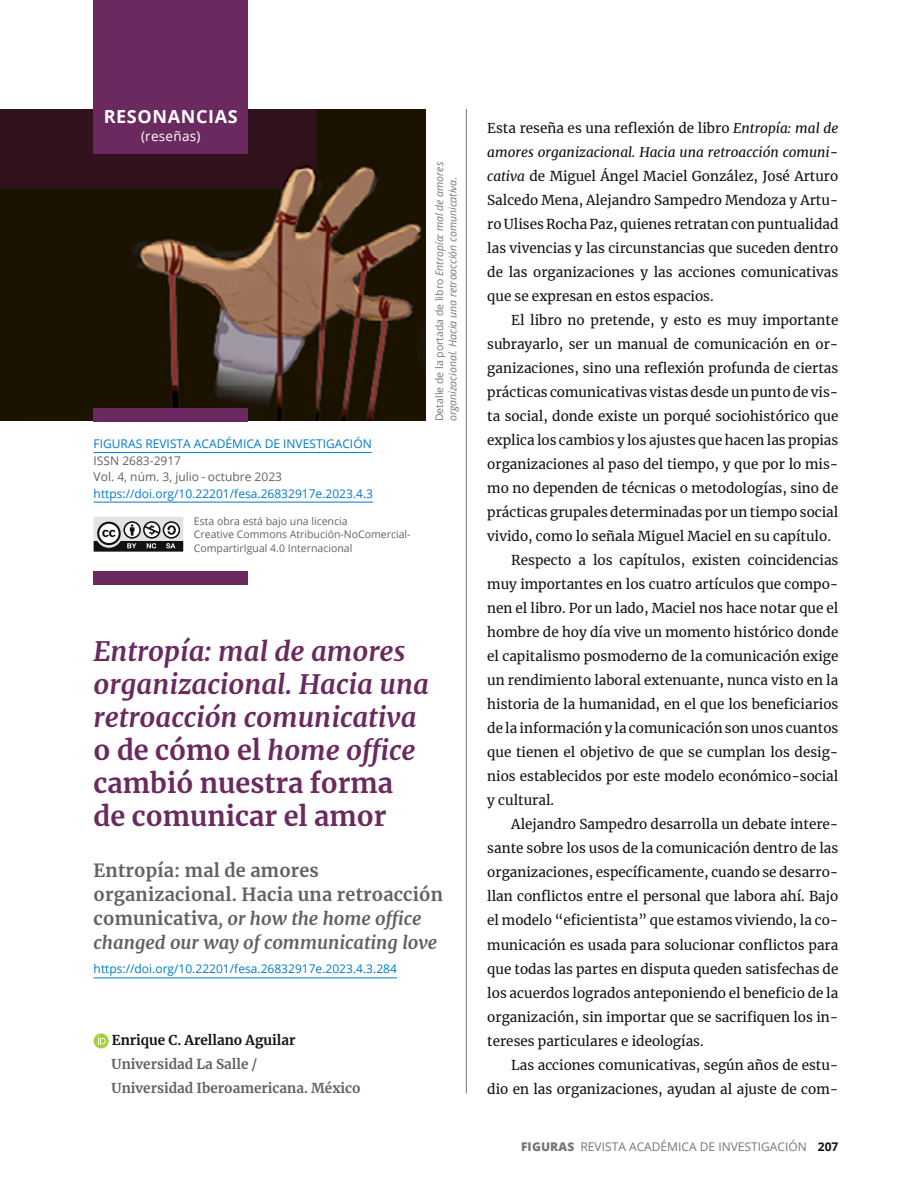
<style>
.page{position:relative;width:915px;height:1191px;background:#fff}
.page>*{position:absolute;margin:0;border:0;box-sizing:border-box;transform-origin:0 0}
.t1{font:italic 700 27px/33px "Merriweather";color:#6a2a5f}
.t2{font:700 18px/24px "Merriweather";letter-spacing:.01em;color:#606362}
.t3{font:700 18px "Open Sans";letter-spacing:.035em;color:#fff}
.t4{font:13.5px/24px "Merriweather";color:#121212;text-align:justify}
.t5{font:700 13.5px/24px "Merriweather";color:#606362}
.t6{font:700 13.5px "Merriweather";color:#121212}
.t7{font:13.5px "Open Sans";letter-spacing:.02em;color:#fff}
.t8{font:12px "Open Sans";color:#0079cd}
.t9{font:12px/16.5px "Open Sans";color:#606362}
.t10{font:12px "Open Sans";color:#757776}
.t11{font:10.5px/13.5px "Open Sans";color:#606362}
.t12{font:italic 10.5px/13.5px "Open Sans";color:#757776}
.s1{font-style:normal}
.s2{font-style:italic}
.s3{font-weight:800}
.s4{font-weight:700;color:#121212}
</style>
<div class="page">
<img style="left:0;top:109px;width:426px;height:312px">
<hr style="left:94px;top:977px;width:303px;height:1px;background:#0079cd">
<svg style="left:94px;top:1033px;width:15px;height:15px"></svg>
<svg style="left:98px;top:1036px;width:8px;height:8px"></svg>
<div style="left:94px;top:0;width:154px;height:154px;background:#6a2a5f"></div>
<hr style="left:466px;top:109px;width:1px;height:984px;background:#757776">
<hr style="left:94px;top:452px;width:277px;height:1px;background:#0079cd">
<hr style="left:94px;top:502px;width:279px;height:1px;background:#0079cd">
<div style="left:94px;top:408px;width:154px;height:13px;background:#6a2a5f"></div>
<div style="left:94px;top:541px;width:89px;height:10px;background:#121212"></div>
<svg style="left:94px;top:517px;width:89px;height:31px"></svg>
<div style="left:94px;top:571px;width:154px;height:14px;background:#6a2a5f"></div>
<h2 class="t3" style="left:104px;top:104px;width:135px">RESONANCIAS</h2>
<p class="t7" style="left:141px;top:127px;width:61px">(reseñas)</p>
<p class="t8" style="left:94px;top:435px;width:279px">FIGURAS REVISTA ACADÉMICA DE INVESTIGACIÓN</p>
<p class="t9" style="left:94px;top:452px;width:190px">ISSN 2683-2917<br>Vol. 4, núm. 3, julio - octubre 2023</p>
<p class="t8" style="left:94px;top:485px;width:281px">https://doi.org/10.22201/fesa.26832917e.2023.4.3</p>
<p class="t11" style="left:194px;top:514px;width:218px">Esta obra está bajo una licencia<br>Creative Commons Atribución-NoComercial-<br>CompartirIgual 4.0 Internacional</p>
<p class="t12" style="left:432px;top:421px;width:261px;rotate:-90deg"><span class="s1">Detalle de la portada de libro</span> Entropía: mal de amores organizacional. Hacia una retroacción comunicativa<span class="s1">.</span></p>
<h1 class="t1" style="left:94px;top:634px;width:336px">Entropía: mal de amores organizacional. Hacia una retroacción comunicativa <span class="s1">o de cómo el</span> home office <span class="s1">cambió nuestra forma de comunicar el amor</span></h1>
<h2 class="t2" style="left:94px;top:858px;width:351px">Entropía: mal de amores organizacional. Hacia una retroacción comunicativa<span class="s2">, or how the home office changed our way of communicating love</span></h2>
<p class="t8" style="left:94px;top:960px;width:305px">https://doi.org/10.22201/fesa.26832917e.2023.4.3.284</p>
<p class="t6" style="left:112px;top:1031px;width:185px">Enrique C. Arellano Aguilar</p>
<p class="t5" style="left:112px;top:1052px;width:250px">Universidad La Salle /<br>Universidad Iberoamericana. México</p>
<p class="t4" style="left:487px;top:116px;width:352px">Esta reseña es una reflexión de libro <span class="s2">Entropía: mal de amores organizacional. Hacia una retroacción comuni&shy;cativa</span> de Miguel Ángel Maciel González, José Arturo Salcedo Mena, Alejandro Sampedro Mendoza y Artu&shy;ro Ulises Rocha Paz, quienes retratan con puntualidad las vivencias y las circunstancias que suceden dentro de las organizaciones y las acciones comunicativas que se expresan en estos espacios.</p>
<p class="t4" style="left:511px;top:308px;width:328px">El libro no pretende, y esto es muy importante</p>
<p class="t4" style="left:487px;top:332px;width:352px">subrayarlo, ser un manual de comunicación en or-</p>
<p class="t4" style="left:487px;top:356px;width:352px">ganizaciones, sino una reflexión profunda de ciertas</p>
<p class="t4" style="left:487px;top:380px;width:352px">prácticas comunicativas vistas desde un punto de vis-</p>
<p class="t4" style="left:487px;top:404px;width:352px">ta social, donde existe un porqué sociohistórico que</p>
<p class="t4" style="left:487px;top:428px;width:352px">explica los cambios y los ajustes que hacen las propias</p>
<p class="t4" style="left:487px;top:452px;width:352px">organizaciones al paso del tiempo, y que por lo mis-</p>
<p class="t4" style="left:487px;top:476px;width:352px">mo no dependen de técnicas o metodologías, sino de</p>
<p class="t4" style="left:487px;top:500px;width:352px">prácticas grupales determinadas por un tiempo social</p>
<p class="t4" style="left:487px;top:524px;width:345px">vivido, como lo señala Miguel Maciel en su capítulo.</p>
<p class="t4" style="left:511px;top:548px;width:328px">Respecto a los capítulos, existen coincidencias</p>
<p class="t4" style="left:487px;top:572px;width:352px">muy importantes en los cuatro artículos que compo-</p>
<p class="t4" style="left:487px;top:596px;width:352px">nen el libro. Por un lado, Maciel nos hace notar que el</p>
<p class="t4" style="left:487px;top:620px;width:352px">hombre de hoy día vive un momento histórico donde</p>
<p class="t4" style="left:487px;top:644px;width:352px">el capitalismo posmoderno de la comunicación exige</p>
<p class="t4" style="left:487px;top:668px;width:352px">un rendimiento laboral extenuante, nunca visto en la</p>
<p class="t4" style="left:487px;top:692px;width:352px">historia de la humanidad, en el que los beneficiarios</p>
<p class="t4" style="left:487px;top:716px;width:352px">de la información y la comunicación son unos cuantos</p>
<p class="t4" style="left:487px;top:740px;width:352px">que tienen el objetivo de que se cumplan los desig-</p>
<p class="t4" style="left:487px;top:764px;width:352px">nios establecidos por este modelo económico-social</p>
<p class="t4" style="left:487px;top:788px;width:68px">y cultural.</p>
<p class="t4" style="left:511px;top:812px;width:328px">Alejandro Sampedro desarrolla un debate intere-</p>
<p class="t4" style="left:487px;top:836px;width:352px">sante sobre los usos de la comunicación dentro de las</p>
<p class="t4" style="left:487px;top:860px;width:352px">organizaciones, específicamente, cuando se desarro-</p>
<p class="t4" style="left:487px;top:884px;width:352px">llan conflictos entre el personal que labora ahí. Bajo</p>
<p class="t4" style="left:487px;top:908px;width:352px">el modelo “eficientista” que estamos viviendo, la co-</p>
<p class="t4" style="left:487px;top:932px;width:352px">municación es usada para solucionar conflictos para</p>
<p class="t4" style="left:487px;top:956px;width:352px">que todas las partes en disputa queden satisfechas de</p>
<p class="t4" style="left:487px;top:980px;width:352px">los acuerdos logrados anteponiendo el beneficio de la</p>
<p class="t4" style="left:487px;top:1004px;width:352px">organización, sin importar que se sacrifiquen los in-</p>
<p class="t4" style="left:487px;top:1028px;width:218px">tereses particulares e ideologías.</p>
<p class="t4" style="left:511px;top:1052px;width:328px">Las acciones comunicativas, según años de estu-</p>
<p class="t4" style="left:487px;top:1076px;width:352px">dio en las organizaciones, ayudan al ajuste de com-</p>
<p class="t10" style="left:521px;top:1138px;width:318px"><span class="s3">FIGURAS</span> REVISTA ACADÉMICA DE INVESTIGACIÓN <span class="s4">207</span></p>
</div>
